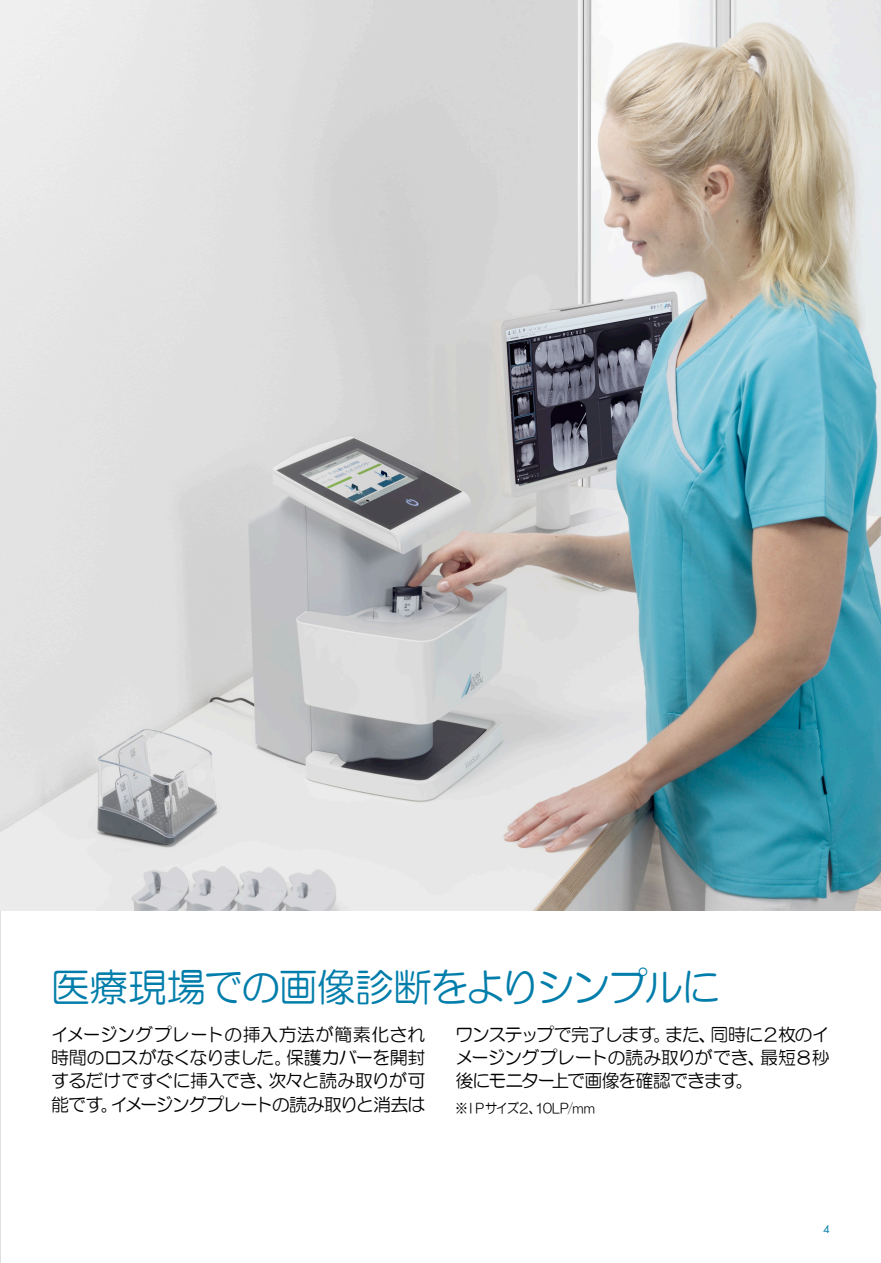
<style>
.page{position:relative;width:881px;height:1263px;background:#fff}
.page>*{position:absolute;margin:0;border:0;box-sizing:border-box;transform-origin:0 0}
.t1{font:39px "HG Maru Gothic MPRO";letter-spacing:-.04em;color:#007daa}
.t2{font:18px/23.4px "HG Maru Gothic MPRO";letter-spacing:-.055em;color:#000;text-align:justify}
.t3{font:13.5px "HG Maru Gothic MPRO";letter-spacing:-.085em;color:#000;scale:.9 1}
.t4{font:12px "Futura TOT Boo";color:#007daa}
</style>
<div class="page">
<img style="left:0;top:0;width:880px;height:910px">
<h1 class="t1" style="left:51px;top:968px;width:671px">医療現場での画像診断をよりシンプルに</h1>
<p class="t2" style="left:455px;top:1022px;width:376px">ワンステップで完了します。また、同時に２枚のイメージングプレートの読み取りができ、最短８秒後にモニター上で画像を確認できます。</p>
<p class="t3" style="left:455px;top:1102px;width:157px">※ＩＰサイズ２、10LP/mm</p>
<p class="t2" style="left:51px;top:1022px;width:376px">イメージングプレートの挿入方法が簡素化され時間のロスがなくなりました。保護カバーを開封するだけですぐに挿入でき、次々と読み取りが可能です。イメージングプレートの読み取りと消去は</p>
<p class="t4" style="left:822px;top:1222px;width:8px">4</p>
</div>
